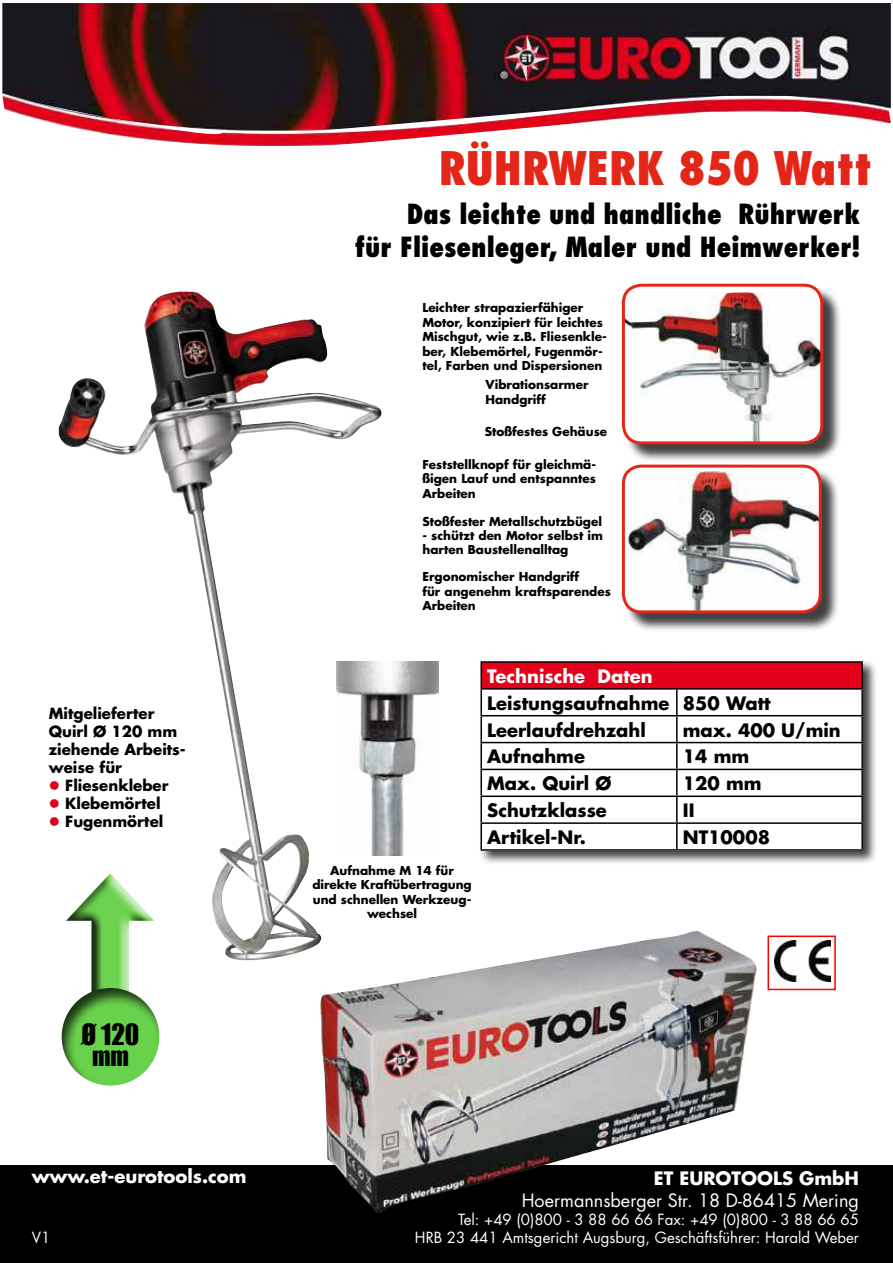
<style>
.page{position:relative;width:893px;height:1263px;background:#fff}
.page>*{position:absolute;margin:0;border:0;box-sizing:border-box;transform-origin:0 0}
.t1{font:800 condensed 45px "Futura Std";color:#e42618}
.t2{font:800 condensed 27px/32.4px "Futura Std";color:#000;text-align:right}
.t3{font:27px "Impact";color:#000}
.t4{font:24px "Impact";color:#000}
.t5{font:700 18px/26.8px "Futura Std";color:#000}
.t6{font:700 18px "Futura Std";color:#fff}
.t7{font:18px "Futura Std";color:#fff}
.t8{font:15px/18px "Futura Std";color:#fff;text-align:right}
.t9{font:700 15px/18px "Futura Std";color:#000}
.t10{font:700 12px/14.4px "Futura Std";color:#000}
.s1{color:#e2001a}
</style>
<div class="page">
<img style="left:2px;top:3px;width:889px;height:143px">
<img style="left:59px;top:291px;width:263px;height:670px">
<div style="left:0;top:1165px;width:893px;height:98px;background:#000"></div>
<img style="left:774px;top:940px;width:56px;height:41px">
<div style="left:767px;top:935px;width:69px;height:55px;border:2px solid #f00"></div>
<img style="left:319px;top:931px;width:438px;height:281px">
<div style="left:624px;top:286px;width:218px;height:177px;background:#000;opacity:.75"></div>
<div style="left:623px;top:285px;width:199px;height:158px;background:#fff;border-radius:18px"></div>
<img style="left:623px;top:293px;width:199px;height:149px">
<div style="left:622px;top:284px;width:201px;height:160px;border:3px solid #e42618;border-radius:18px"></div>
<svg style="left:64px;top:870px;width:92px;height:116px"></svg>
<svg style="left:61px;top:986px;width:99px;height:100px;fill:#69d24c"></svg>
<div style="left:624px;top:467px;width:216px;height:165px;background:#000;opacity:.75"></div>
<img style="left:627px;top:471px;width:193px;height:140px">
<div style="left:622px;top:465px;width:200px;height:148px;border:3px solid #e42618;border-radius:18px"></div>
<img style="left:337px;top:661px;width:102px;height:194px">
<div style="left:479px;top:659px;width:398px;height:207px;background:#000;opacity:.75"></div>
<div style="left:480px;top:661px;width:383px;height:190px;background:#fff"></div>
<div style="left:481px;top:662px;width:381px;height:27px;background:#e2001a"></div>
<hr style="left:480px;top:661px;width:197px;height:2px;background:#000">
<hr style="left:480px;top:663px;width:2px;height:25px;background:#000">
<hr style="left:677px;top:661px;width:186px;height:2px;background:#000">
<hr style="left:861px;top:663px;width:2px;height:25px;background:#000">
<hr style="left:480px;top:688px;width:197px;height:2px;background:#000">
<hr style="left:480px;top:690px;width:2px;height:25px;background:#000">
<hr style="left:677px;top:688px;width:186px;height:2px;background:#000">
<hr style="left:676px;top:690px;width:2px;height:25px;background:#000">
<hr style="left:861px;top:690px;width:2px;height:25px;background:#000">
<hr style="left:480px;top:715px;width:197px;height:1px;background:#000">
<hr style="left:480px;top:716px;width:2px;height:26px;background:#000">
<hr style="left:677px;top:715px;width:186px;height:1px;background:#000">
<hr style="left:676px;top:716px;width:2px;height:26px;background:#000">
<hr style="left:861px;top:716px;width:2px;height:26px;background:#000">
<hr style="left:480px;top:742px;width:197px;height:1px;background:#000">
<hr style="left:480px;top:743px;width:2px;height:26px;background:#000">
<hr style="left:677px;top:742px;width:186px;height:1px;background:#000">
<hr style="left:676px;top:743px;width:2px;height:26px;background:#000">
<hr style="left:861px;top:743px;width:2px;height:26px;background:#000">
<hr style="left:480px;top:769px;width:197px;height:1px;background:#000">
<hr style="left:480px;top:770px;width:2px;height:25px;background:#000">
<hr style="left:677px;top:769px;width:186px;height:1px;background:#000">
<hr style="left:676px;top:770px;width:2px;height:25px;background:#000">
<hr style="left:861px;top:770px;width:2px;height:25px;background:#000">
<hr style="left:480px;top:795px;width:197px;height:2px;background:#000">
<hr style="left:480px;top:797px;width:2px;height:25px;background:#000">
<hr style="left:677px;top:795px;width:186px;height:2px;background:#000">
<hr style="left:676px;top:797px;width:2px;height:25px;background:#000">
<hr style="left:861px;top:797px;width:2px;height:25px;background:#000">
<hr style="left:480px;top:822px;width:197px;height:2px;background:#000">
<hr style="left:480px;top:824px;width:2px;height:25px;background:#000">
<hr style="left:677px;top:822px;width:186px;height:2px;background:#000">
<hr style="left:676px;top:824px;width:2px;height:25px;background:#000">
<hr style="left:861px;top:824px;width:2px;height:25px;background:#000">
<hr style="left:480px;top:849px;width:197px;height:2px;background:#000">
<hr style="left:677px;top:849px;width:186px;height:2px;background:#000">
<h1 class="t1" style="left:439px;top:141px;width:434px">RÜHRWERK 850 Watt</h1>
<h2 class="t2" style="left:355px;top:198px;width:507px">Das leichte und handliche Rührwerk<br>für Fliesenleger, Maler und Heimwerker!</h2>
<p class="t10" style="left:422px;top:302px;width:186px">Leichter strapazierfähiger<br>Motor, konzipiert für leichtes<br>Mischgut, wie z.B. Fliesenkle&shy;ber, Klebemörtel, Fugenmör&shy;tel, Farben und Dispersionen</p>
<p class="t10" style="left:485px;top:378px;width:105px">Vibrationsarmer<br>Handgriff</p>
<p class="t10" style="left:485px;top:425px;width:124px">Stoßfestes Gehäuse</p>
<p class="t10" style="left:422px;top:458px;width:175px;text-align:justify">Feststellknopf für gleichmä&shy;ßigen Lauf und entspanntes Arbeiten</p>
<p class="t9" style="left:49px;top:706px;width:138px">Mitgelieferter<br>Quirl Ø 120 mm ziehende Arbeits&shy;weise für</p>
<p class="t9" style="left:49px;top:778px;width:121px"><span class="s1">●</span> Fliesenkleber</p>
<p class="t9" style="left:49px;top:796px;width:113px"><span class="s1">●</span> Klebemörtel</p>
<p class="t9" style="left:49px;top:814px;width:116px"><span class="s1">●</span> Fugenmörtel</p>
<h2 class="t3" style="left:82px;top:1020px;width:59px">Ø 120</h2>
<h3 class="t4" style="left:92px;top:1044px;width:39px">mm</h3>
<p class="t10" style="left:422px;top:515px;width:181px">Stoßfester Metallschutzbügel</p>
<p class="t10" style="left:422px;top:529px;width:182px">- schützt den Motor selbst im harten Baustellenalltag</p>
<p class="t10" style="left:422px;top:570px;width:190px">Ergonomischer Handgriff<br>für angenehm kraftsparendes<br>Arbeiten</p>
<h3 class="t6" style="left:487px;top:668px;width:167px">Technische Daten</h3>
<h3 class="t5" style="left:487px;top:691px;width:285px">Leistungsaufnahme 850 Watt<br>Leerlaufdrehzahl</h3>
<h3 class="t5" style="left:683px;top:718px;width:160px">max. 400 U/min</h3>
<p class="t10" style="left:312px;top:864px;width:161px;text-align:center">Aufnahme M 14 für direkte Kraftübertragung und schnellen Werkzeug&shy;wechsel</p>
<h3 class="t5" style="left:487px;top:745px;width:99px">Aufnahme</h3>
<h3 class="t5" style="left:683px;top:745px;width:68px">14 mm</h3>
<h3 class="t5" style="left:487px;top:772px;width:126px">Max. Quirl Ø</h3>
<h3 class="t5" style="left:683px;top:772px;width:80px">120 mm</h3>
<h3 class="t5" style="left:487px;top:798px;width:121px">Schutzklasse</h3>
<h3 class="t5" style="left:683px;top:798px;width:13px">II</h3>
<h3 class="t5" style="left:487px;top:825px;width:100px">Artikel-Nr.</h3>
<h3 class="t5" style="left:683px;top:825px;width:89px">NT10008</h3>
<h3 class="t6" style="left:32px;top:1168px;width:216px">www.et-eurotools.com</h3>
<h3 class="t6" style="left:654px;top:1170px;width:207px">ET EUROTOOLS GmbH</h3>
<h3 class="t7" style="left:522px;top:1191px;width:339px">Hoermannsberger Str. 18 D-86415 Mering</h3>
<p class="t8" style="left:415px;top:1211px;width:445px">Tel: +49 (0)800 - 3 88 66 66 Fax: +49 (0)800 - 3 88 66 65<br>HRB 23 441 Amtsgericht Augsburg, Geschäftsführer: Harald Weber</p>
<p class="t8" style="left:32px;top:1230px;width:20px">V1</p>
</div>
